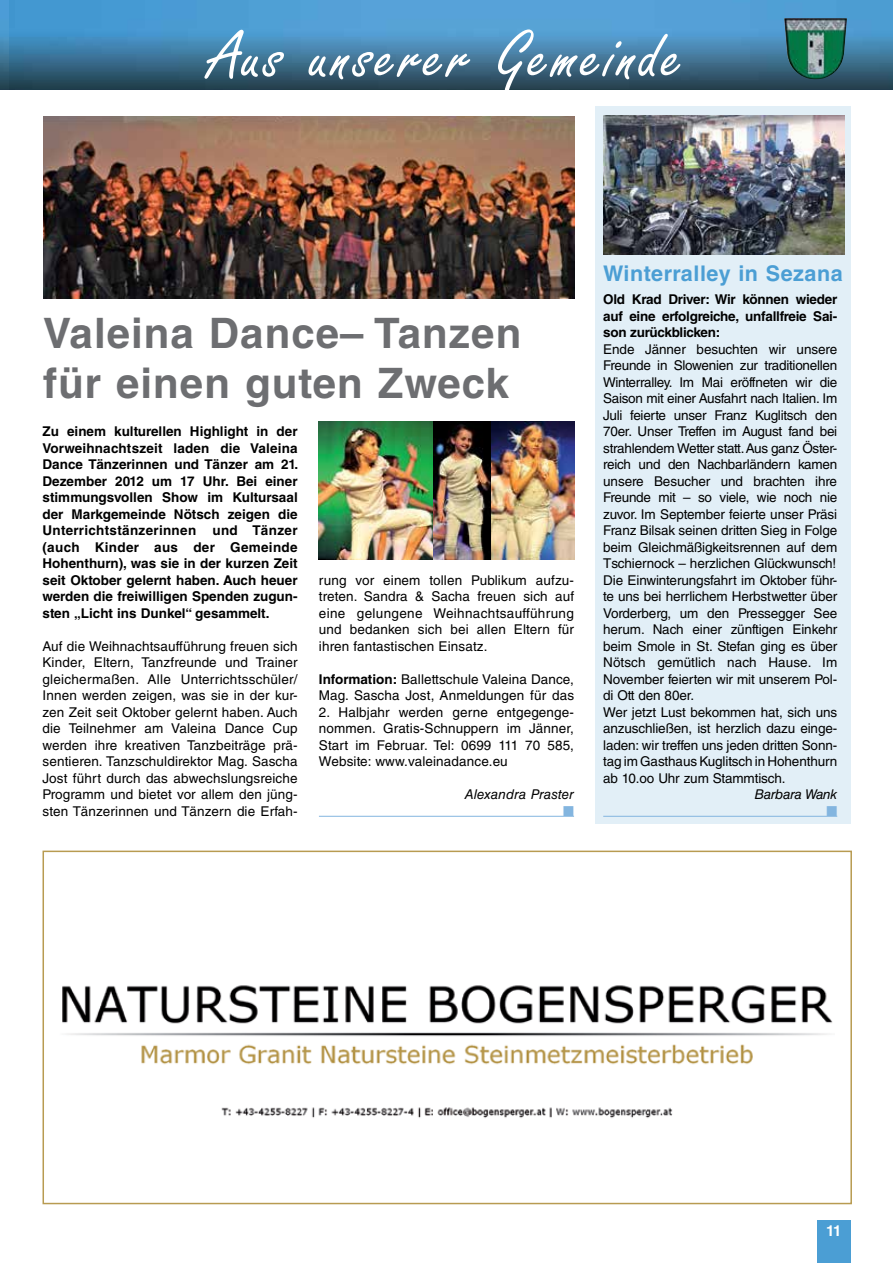
<style>
.page{position:relative;width:893px;height:1263px;background:#fff}
.page>*{position:absolute;margin:0;border:0;box-sizing:border-box;transform-origin:0 0}
.t1{font:72px "Freestyle Scr D";letter-spacing:.05em;color:#fff}
.t2{font:700 42px/49.5px "Helvetica LT Std";letter-spacing:.025em;color:#6d6e71}
.t3{font:700 21.6px "Helvetica LT Std";letter-spacing:.025em;color:#4b9ed4}
.t4{font:700 15px "Helvetica LT Std";color:#fff}
.t5{font:14.25px "Zapf Dingbats";color:#83b5df}
.t6{font:13.5px/16.5px "Helvetica LT Std";letter-spacing:-.01em;color:#000;text-align:justify}
.t7{font:700 13.5px/16.5px "Helvetica LT Std";letter-spacing:-.02em;color:#000;text-align:justify}
.t8{font:13.5px/16.5px "Helvetica LT Std";letter-spacing:.01em;color:#000}
.t9{font:italic 13.5px "Helvetica LT Std";letter-spacing:.01em;color:#000}
.t10{font:italic 13.5px "Helvetica LT Std";letter-spacing:-.01em;color:#000}
.s1{font-weight:700}
</style>
<div class="page">
<img style="left:9px;top:0;width:884px;height:89px">
<img style="left:0;top:0;width:9px;height:89px">
<img style="left:784px;top:18px;width:63px;height:62px">
<div style="left:817px;top:1220px;width:33px;height:43px;background:#4b9ed4"></div>
<div style="left:595px;top:106px;width:255px;height:718px;background:#e2eff7"></div>
<hr style="left:603px;top:816px;width:234px;height:1px;background:#83b5df">
<img style="left:603px;top:116px;width:242px;height:138px">
<img style="left:62px;top:985px;width:771px;height:133px">
<div style="left:43px;top:851px;width:809px;height:353px;border:2px solid #b89b51"></div>
<hr style="left:319px;top:816px;width:255px;height:1px;background:#83b5df">
<img style="left:44px;top:116px;width:530px;height:183px">
<img style="left:319px;top:422px;width:255px;height:137px">
<h1 class="t1" style="left:209px;top:17px;width:475px">Aus unserer Gemeinde</h1>
<h2 class="t2" style="left:43px;top:308px;width:480px">Valeina Dance– Tanzen für einen guten Zweck</h2>
<p class="t7" style="left:43px;top:423px;width:257px">Zu einem kulturellen Highlight in der Vorweihnachtszeit laden die Valeina Dance Tänzerinnen und Tänzer am 21.<br>Dezember 2012 um 17 Uhr. Bei einer stimmungsvollen Show im Kultursaal der Markgemeinde Nötsch zeigen die Unterrichtstänzerinnen und Tänzer (auch Kinder aus der Gemeinde Hohenthurn), was sie in der kurzen Zeit seit Oktober gelernt haben. Auch heuer werden die freiwilligen Spenden zugun&shy;sten „Licht ins Dunkel“ gesammelt.</p>
<p class="t6" style="left:43px;top:638px;width:257px">Auf die Weihnachtsaufführung freuen sich Kinder, Eltern, Tanzfreunde und Trainer gleichermaßen. Alle Unterrichtsschüler/ Innen werden zeigen, was sie in der kur&shy;zen Zeit seit Oktober gelernt haben. Auch die Teilnehmer am Valeina Dance Cup werden ihre kreativen Tanzbeiträge prä&shy;sentieren. Tanzschuldirektor Mag. Sascha Jost führt durch das abwechslungsreiche Programm und bietet vor allem den jüng&shy;sten Tänzerinnen und Tänzern die Erfah-</p>
<p class="t6" style="left:319px;top:572px;width:257px">rung vor einem tollen Publikum aufzu&shy;treten. Sandra &amp; Sacha freuen sich auf eine gelungene Weihnachtsaufführung und bedanken sich bei allen Eltern für ihren fantastischen Einsatz.</p>
<p class="t8" style="left:319px;top:671px;width:257px"><span class="s1">Information:</span> Ballettschule Valeina Dance,<br>Mag. Sascha Jost, Anmeldungen für das</p>
<p class="t6" style="left:319px;top:704px;width:257px">2. Halbjahr werden gerne entgegenge&shy;nommen. Gratis-Schnuppern im Jänner, Start im Februar. Tel: 0699 111 70 585, Website: www.valeinadance.eu</p>
<p class="t9" style="left:465px;top:787px;width:111px">Alexandra Praster</p>
<p class="t5" style="left:563px;top:804px;width:12px">■</p>
<h3 class="t3" style="left:603px;top:260px;width:241px">Winterralley in Sezana</h3>
<p class="t7" style="left:603px;top:291px;width:235px">Old Krad Driver: Wir können wieder auf eine erfolgreiche, unfallfreie Sai&shy;son zurückblicken:</p>
<p class="t6" style="left:603px;top:341px;width:236px;text-align:left">Ende Jänner besuchten wir unsere Freunde in Slowenien zur traditionellen Winterralley. Im Mai eröffneten wir die Saison mit einer Ausfahrt nach Italien. Im Juli feierte unser Franz Kuglitsch den 70er. Unser Treffen im August fand bei strahlendem Wetter statt. Aus ganz Öster&shy;reich und den Nachbarländern kamen unsere Besucher und brachten ihre Freunde mit – so viele, wie noch nie zuvor. Im September feierte unser Präsi Franz Bilsak seinen dritten Sieg in Folge beim Gleichmäßigkeitsrennen auf dem Tschiernock – herzlichen Glückwunsch!<br>Die Einwinterungsfahrt im Oktober führ&shy;te uns bei herrlichem Herbstwetter über Vorderberg, um den Pressegger See herum. Nach einer zünftigen Einkehr beim Smole in St. Stefan ging es über Nötsch gemütlich nach Hause. Im November feierten wir mit unserem Pol&shy;di Ott den 80er.<br>Wer jetzt Lust bekommen hat, sich uns anzuschließen, ist herzlich dazu einge&shy;laden: wir treffen uns jeden dritten Sonn&shy;tag im Gasthaus Kuglitsch in Hohenthurn ab 10.oo Uhr zum Stammtisch.</p>
<p class="t10" style="left:755px;top:787px;width:84px">Barbara Wank</p>
<p class="t5" style="left:826px;top:804px;width:12px">■</p>
<p class="t4" style="left:826px;top:1222px;width:17px">11</p>
</div>
